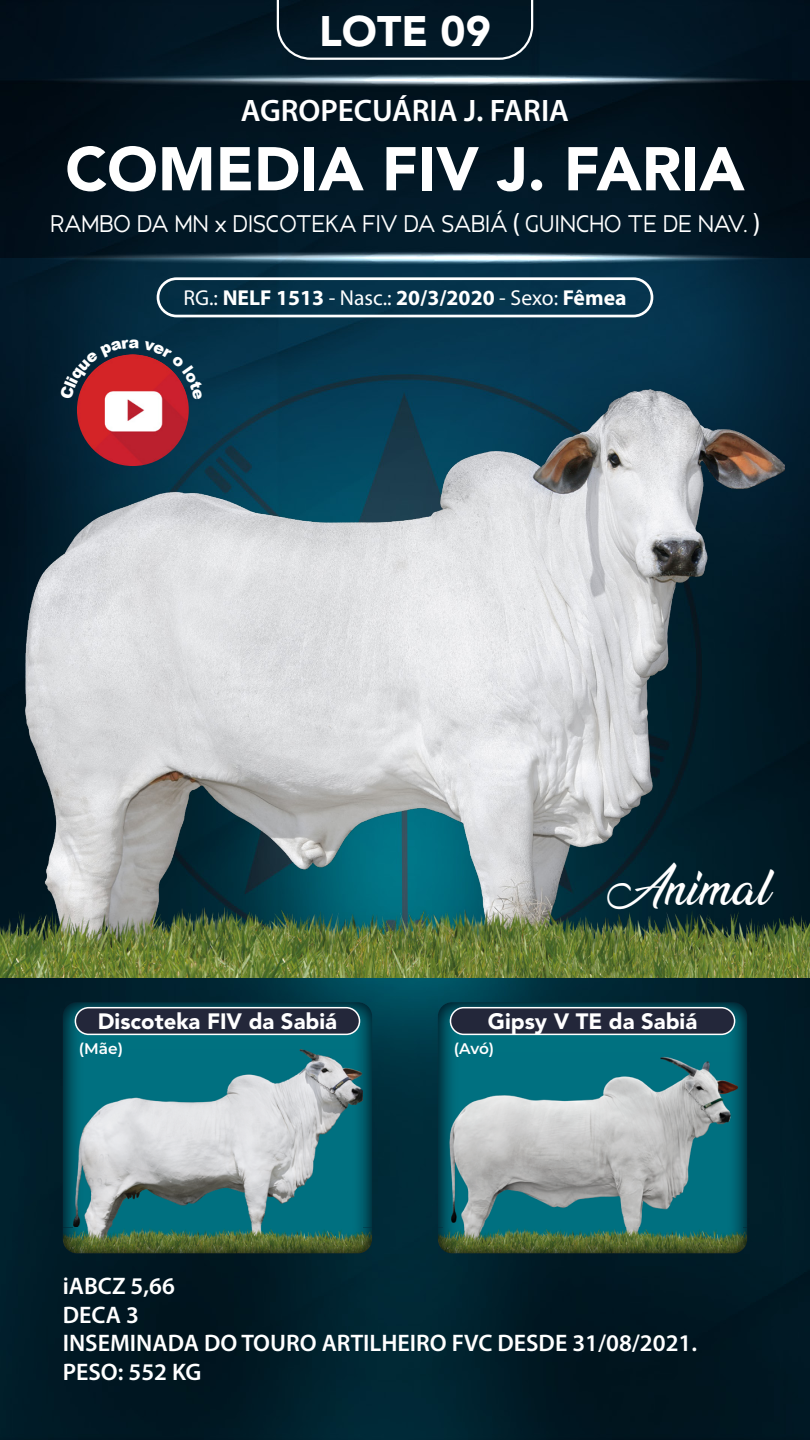
<style>
.page{position:relative;width:810px;height:1440px;background:#fff}
.page>*{position:absolute;margin:0;border:0;box-sizing:border-box;transform-origin:0 0}
.t1{font:900 61.05px "Avenir LT Std";color:#fff}
.t2{font:44.03px "Ananda";color:#fff}
.t3{font:900 42.3px "Avenir LT Std";color:#fff}
.t4{font:600 31.2px "Myriad Pro";color:#fff}
.t5{font:600 24px/28.8px "Myriad Pro";color:#fff}
.t6{font:22.35px "Ancillary";color:#fff}
.t7{font:900 22.05px "Avenir LT Std";color:#fff}
.t8{font:700 21.67px "Myriad Pro";color:#fff}
.t9{font:600 15.38px "Montserrat";letter-spacing:-.01em;color:#fff}
.s1{font-weight:400}
</style>
<div class="page">
<img style="left:0;top:0;width:810px;height:1440px">
<div style="left:157px;top:277px;width:496px;height:40px;border:3px solid #fff;border-radius:19px"></div>
<img style="left:25px;top:390px;width:760px;height:516px">
<img style="left:0;top:906px;width:810px;height:72px">
<svg style="left:276px;top:0;width:258px;height:61px;background:#0d222f"></svg>
<svg style="left:56px;top:996px;width:323px;height:257px;background:#51868a"></svg>
<div style="left:75px;top:1008px;width:285px;height:26px;background:#23273a;border-radius:13px"></div>
<div style="left:75px;top:1007px;width:285px;height:28px;border:2px solid #fff;border-radius:13px"></div>
<svg style="left:431px;top:996px;width:323px;height:257px;background:#4c8185"></svg>
<div style="left:450px;top:1008px;width:285px;height:26px;background:#23273a;border-radius:13px"></div>
<div style="left:450px;top:1007px;width:285px;height:28px;border:2px solid #fff;border-radius:13px"></div>
<img style="left:77px;top:354px;width:112px;height:112px;border-radius:56px">
<svg style="left:60px;top:339px;width:143px;height:61px;background:#5f3240"></svg>
<h3 class="t3" style="left:319px;top:6px;width:173px">LOTE 09</h3>
<h3 class="t4" style="left:241px;top:91px;width:330px">AGROPECUÁRIA J. FARIA</h3>
<h1 class="t1" style="left:65px;top:132px;width:681px">COMEDIA FIV J. FARIA</h1>
<p class="t6" style="left:50px;top:209px;width:711px">RAMBO DA MN x DISCOTEKA FIV DA SABIÁ ( GUINCHO TE DE NAV. )</p>
<p class="t8" style="left:183px;top:283px;width:445px"><span class="s1">RG.:</span> NELF 1513 <span class="s1">- Nasc.:</span> 20/3/2020 <span class="s1">- Sexo:</span> Fêmea</p>
<p class="t7" style="left:98px;top:1008px;width:241px">Discoteka FIV da Sabiá</p>
<p class="t9" style="left:79px;top:1037px;width:46px">(Mãe)</p>
<h2 class="t2" style="left:608px;top:864px;width:163px">Animal</h2>
<p class="t7" style="left:488px;top:1008px;width:211px">Gipsy V TE da Sabiá</p>
<p class="t9" style="left:454px;top:1037px;width:42px">(Avó)</p>
<p class="t5" style="left:63px;top:1271px;width:636px">iABCZ 5,66<br>DECA 3<br>INSEMINADA DO TOURO ARTILHEIRO FVC DESDE 31/08/2021.<br>PESO: 552 KG</p>
</div>
